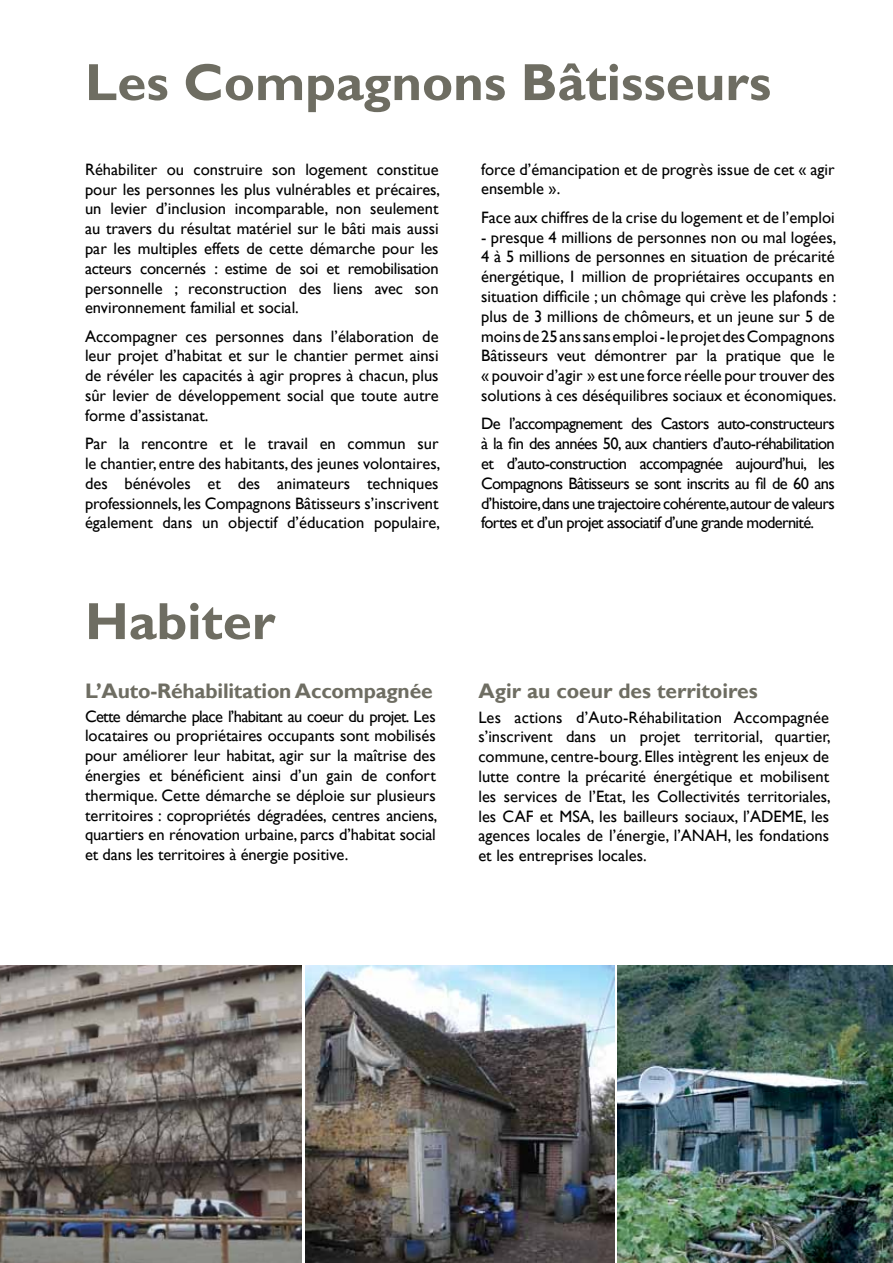
<style>
.page{position:relative;width:893px;height:1263px;background:#fff}
.page>*{position:absolute;margin:0;border:0;box-sizing:border-box;transform-origin:0 0}
.t1{font:700 52.5px "Gill Sans";color:#6e6d62}
.t2{font:700 21px "Gill Sans";letter-spacing:-.01em;color:#6e6d62}
.t3{font:16.5px/19.8px "Gill Sans";color:#000;text-align:justify}
</style>
<div class="page">
<img style="left:618px;top:965px;width:275px;height:298px">
<img style="left:0;top:965px;width:302px;height:298px">
<img style="left:305px;top:965px;width:309px;height:298px">
<h1 class="t1" style="left:85px;top:51px;width:688px">Les Compagnons Bâtisseurs</h1>
<p class="t3" style="left:85px;top:160px;width:357px">Réhabiliter ou construire son logement constitue pour les personnes les plus vulnérables et précaires, un levier d’inclusion incomparable, non seulement au travers du résultat matériel sur le bâti mais aussi par les multiples effets de cette démarche pour les acteurs concernés : estime de soi et remobilisation personnelle ; reconstruction des liens avec son environnement familial et social.</p>
<p class="t3" style="left:85px;top:326px;width:355px">Accompagner ces personnes dans l’élaboration de leur projet d’habitat et sur le chantier permet ainsi de révéler les capacités à agir propres à chacun, plus sûr levier de développement social que toute autre forme d’assistanat.</p>
<p class="t3" style="left:85px;top:434px;width:357px">Par la rencontre et le travail en commun sur le chantier, entre des habitants, des jeunes volontaires, des bénévoles et des animateurs techniques professionnels, les Compagnons Bâtisseurs s’inscrivent également dans un objectif d’éducation populaire,</p>
<h1 class="t1" style="left:85px;top:590px;width:192px">Habiter</h1>
<p class="t2" style="left:85px;top:678px;width:349px">L’Auto-Réhabilitation Accompagnée</p>
<p class="t3" style="left:85px;top:706px;width:354px">Cette démarche place l’habitant au coeur du projet. Les locataires ou propriétaires occupants sont mobilisés pour améliorer leur habitat, agir sur la maîtrise des énergies et bénéficient ainsi d’un gain de confort thermique. Cette démarche se déploie sur plusieurs territoires : copropriétés dégradées, centres anciens, quartiers en rénovation urbaine, parcs d’habitat social et dans les territoires à énergie positive.</p>
<p class="t3" style="left:481px;top:160px;width:355px">force d’émancipation et de progrès issue de cet « agir ensemble ».</p>
<p class="t3" style="left:481px;top:208px;width:355px">Face aux chiffres de la crise du logement et de l’emploi</p>
<p class="t3" style="left:481px;top:227px;width:357px">- presque 4 millions de personnes non ou mal logées, 4 à 5 millions de personnes en situation de précarité énergétique, 1 million de propriétaires occupants en situation difficile ; un chômage qui crève les plafonds : plus de 3 millions de chômeurs, et un jeune sur 5 de moins de 25 ans sans emploi - le projet des Compagnons Bâtisseurs veut démontrer par la pratique que le « pouvoir d’agir » est une force réelle pour trouver des solutions à ces déséquilibres sociaux et économiques.</p>
<p class="t3" style="left:481px;top:414px;width:355px">De l’accompagnement des Castors auto-constructeurs à la fin des années 50, aux chantiers d’auto-réhabilitation et d’auto-construction accompagnée aujourd’hui, les Compagnons Bâtisseurs se sont inscrits au fil de 60 ans d’histoire,dans une trajectoire cohérente,autour de valeurs fortes et d’un projet associatif d’une grande modernité.</p>
<p class="t2" style="left:478px;top:679px;width:281px">Agir au coeur des territoires</p>
<p class="t3" style="left:478px;top:707px;width:354px">Les actions d’Auto-Réhabilitation Accompagnée s’inscrivent dans un projet territorial, quartier, commune, centre-bourg. Elles intègrent les enjeux de lutte contre la précarité énergétique et mobilisent les services de l’Etat, les Collectivités territoriales, les CAF et MSA, les bailleurs sociaux, l’ADEME, les agences locales de l’énergie, l’ANAH, les fondations et les entreprises locales.</p>
</div>
